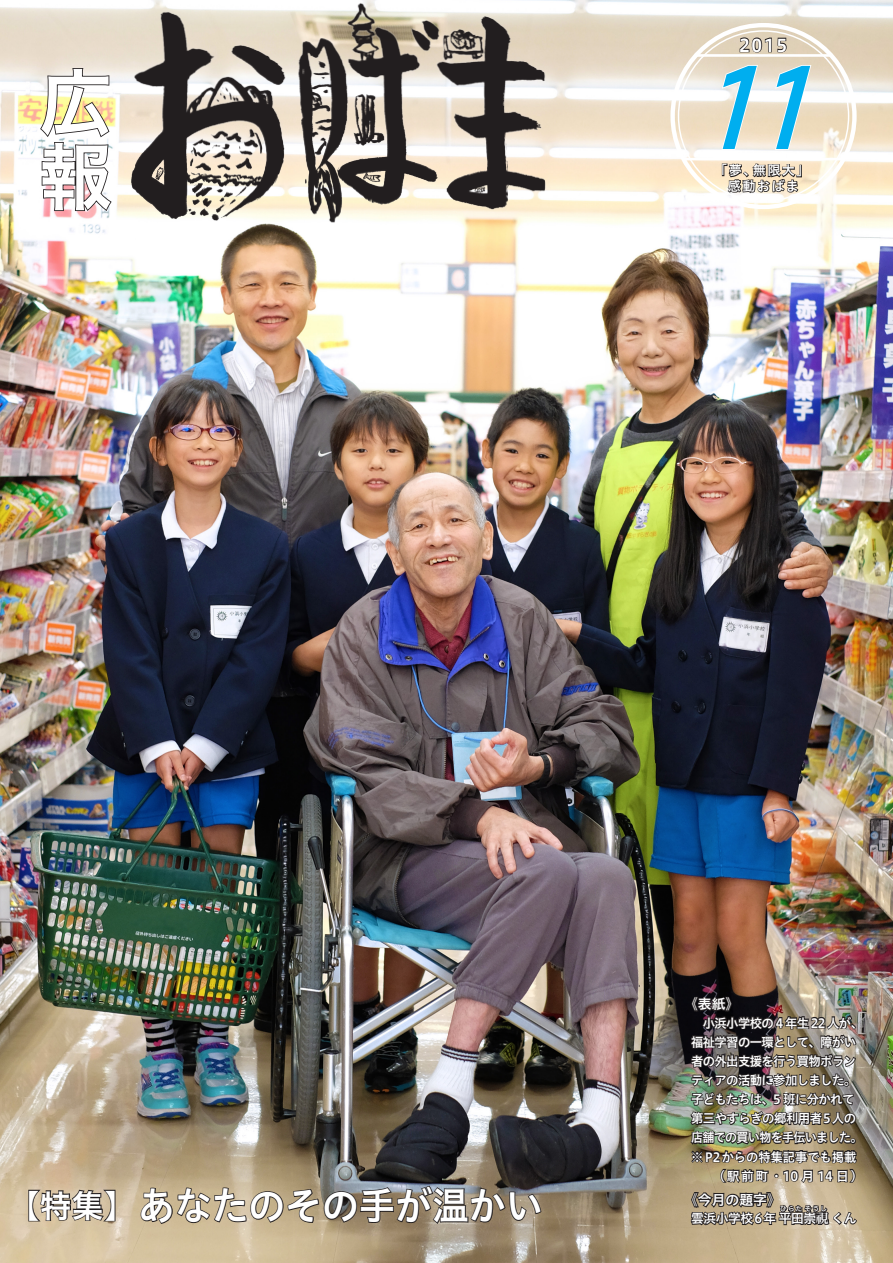
<style>
.page{position:relative;width:893px;height:1263px;background:#fff}
.page>*{position:absolute;margin:0;border:0;box-sizing:border-box;transform-origin:0 0}
.t1{font:italic 109.8px "Hiragino UD Sans Std W6";color:#00aeef;scale:.8 1}
.t2{font:74.4px/74.4px "Hiragino UD Sans Std W6";color:#fff}
.t3{font:38.25px "Hiragino UD Sans Std W6";color:#fff;scale:.96 1}
.t4{font:31.95px "Hiragino UD Sans Std W6";color:#fff}
.t5{font:17.55px "Hiragino UD Sans Std W6";color:#fff}
.t6{font:13.8px "Hiragino UD Sans Std W6";color:#fff}
.t7{font:13.2px "Hiragino UD Sans Std W6";letter-spacing:.1em;color:#fff}
.t8{font:12.75px/19.2px "Hiragino UD Sans Std W6";letter-spacing:-.05em;color:#fff}
.t9{font:12.75px "Hiragino UD Sans Std W6";color:#fff;scale:.96 1}
.t10{font:12.75px "Hiragino UD Sans Std W6";letter-spacing:-.03em;color:#fff}
.t11{font:6.45px "Hiragino UD Sans F Std W6";letter-spacing:.22em;color:#fff}
.s1{font-family:"Hiragino UD Sans F Std W6"}
.s2{font-family:"Hira Min Pro W6"}
</style>
<div class="page">
<img style="left:0;top:0;width:893px;height:1263px">
<svg style="left:27px;top:1150px;width:89px;height:77px;background:#ad9c83"></svg>
<svg style="left:140px;top:1185px;width:402px;height:40px;background:#897d6a"></svg>
<img style="left:112px;top:0;width:442px;height:243px">
<svg style="left:39px;top:67px;width:74px;height:145px"></svg>
<img style="left:688px;top:995px;width:170px;height:189px">
<svg style="left:689px;top:1191px;width:169px;height:37px;background:#827664"></svg>
<svg style="left:720px;top:64px;width:39px;height:87px"></svg>
<svg style="left:774px;top:64px;width:38px;height:87px"></svg>
<svg style="left:739px;top:37px;width:48px;height:16px"></svg>
<svg style="left:721px;top:162px;width:82px;height:33px;background:#968a7c"></svg>
<div style="left:670px;top:23px;width:187px;height:186px;border:4px solid #fff;border-radius:50%"></div>
<hr style="left:695px;top:54px;width:137px;height:3px;background:#fff">
<hr style="left:683px;top:158px;width:160px;height:2px;background:#fff">
<p class="t2" style="left:38px;top:61px;width:74px">広報</p>
<p class="t5" style="left:739px;top:32px;width:49px">2015</p>
<p class="t1" style="left:699px;top:24px;width:187px">11</p>
<p class="t7" style="left:753px;top:160px;width:58px">無限大「</p>
<p class="t7" style="left:714px;top:160px;width:44px">「夢、</p>
<p class="t7" style="left:728px;top:176px;width:73px">感動おばま</p>
<p class="t4" style="left:8px;top:1181px;width:129px">【特集】</p>
<p class="t3" style="left:138px;top:1176px;width:422px">あなたのその手が温かい</p>
<p class="t6" style="left:684px;top:993px;width:57px">《表紙《</p>
<p class="t8" style="left:691px;top:1012px;width:174px">　小浜小学校の 4 年生 22 人が、福祉学習の一環として、障がい</p>
<p class="t8" style="left:691px;top:1051px;width:167px;text-align:justify">者の外出支援を行う買物ボランティアの活動に参加しました。子どもたちは、5 班に分かれて</p>
<p class="t8" style="left:691px;top:1108px;width:173px">第三やすらぎの郷利用者5人の店舗での買い物を手伝いました。</p>
<p class="t9" style="left:691px;top:1147px;width:174px">※P2からの特集記事でも掲載</p>
<p class="t8" style="left:713px;top:1165px;width:152px">（駅前町・10 月 14 日 (</p>
<p class="t6" style="left:684px;top:1189px;width:98px">《今月の題字《</p>
<p class="t10" style="left:691px;top:1208px;width:167px">雲浜小学校6年<span class="s1">平田崇</span><span class="s2">視</span>くん</p>
<p class="t11" style="left:780px;top:1204px;width:48px">ひらたそうし</p>
</div>
